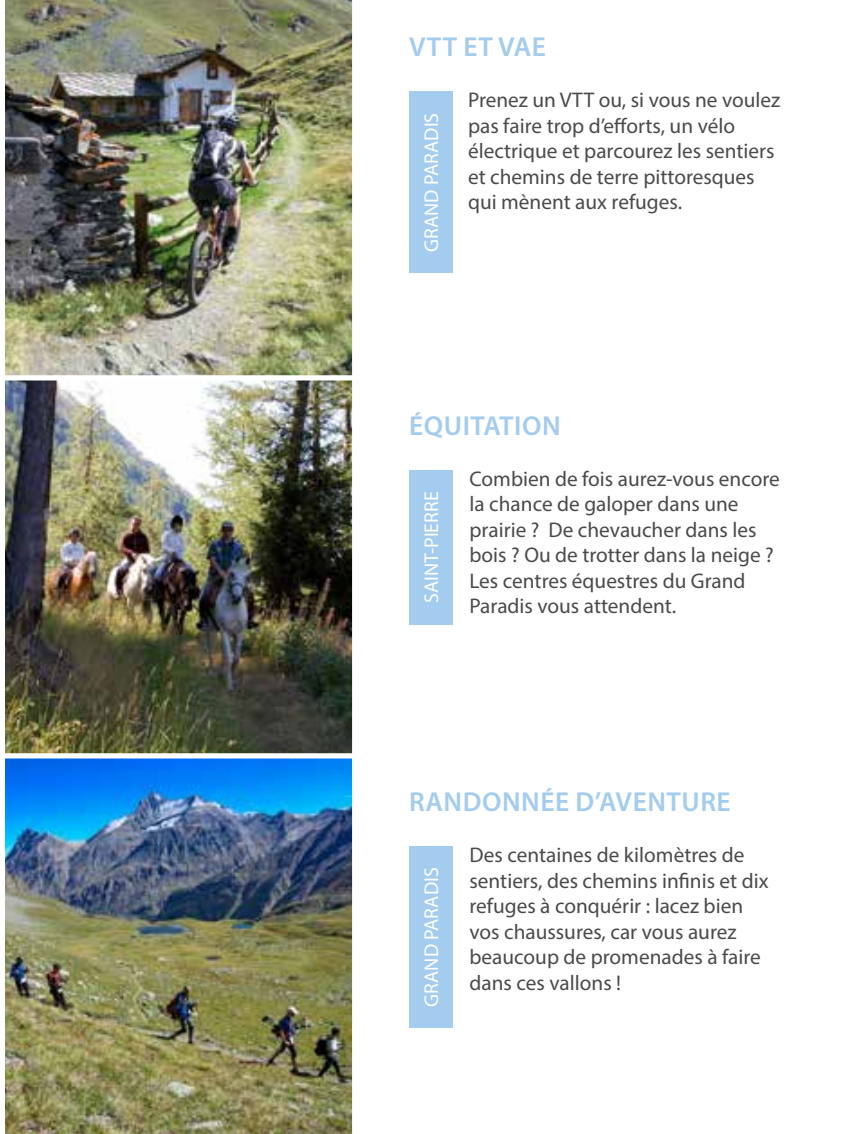
<style>
.page{position:relative;width:851px;height:1134px;background:#fff}
.page>*{position:absolute;margin:0;border:0;box-sizing:border-box;transform-origin:0 0}
.t1{font:600 27.5px "Myriad Pro";letter-spacing:.02em;color:#a3ccee}
.t2{font:21.25px/25.5px "Myriad Pro";color:#4a4a49}
.t3{font:20px "Myriad Pro";color:#fff}
</style>
<div class="page">
<img style="left:6px;top:381px;width:345px;height:371px">
<img style="left:5px;top:0;width:348px;height:375px">
<div style="left:0;top:375px;width:357px;height:383px;border:5px solid #fff"></div>
<img style="left:0;top:753px;width:357px;height:381px">
<div style="left:409px;top:91px;width:43px;height:182px;background:#a3ccee"></div>
<div style="left:409px;top:846px;width:43px;height:182px;background:#a3ccee"></div>
<div style="left:409px;top:470px;width:43px;height:154px;background:#a3ccee"></div>
<p class="t1" style="left:409px;top:29px;width:138px">VTT ET VAE</p>
<p class="t3" style="left:419px;top:252px;width:140px;rotate:-90deg">GRAND PARADIS</p>
<p class="t2" style="left:468px;top:87px;width:314px">Prenez un VTT ou, si vous ne voulez pas faire trop d’efforts, un vélo électrique et parcourez les sentiers et chemins de terre pittoresques qui mènent aux refuges.</p>
<p class="t1" style="left:409px;top:408px;width:153px">ÉQUITATION</p>
<p class="t3" style="left:419px;top:603px;width:113px;rotate:-90deg">SAINT-PIERRE</p>
<p class="t2" style="left:469px;top:466px;width:312px">Combien de fois aurez-vous encore la chance de galoper dans une prairie ? De chevaucher dans les bois ? Ou de trotter dans la neige ?<br>Les centres équestres du Grand<br>Paradis vous attendent.</p>
<p class="t1" style="left:409px;top:784px;width:323px">RANDONNÉE D’AVENTURE</p>
<p class="t2" style="left:469px;top:842px;width:300px">Des centaines de kilomètres de sentiers, des chemins infinis et dix refuges à conquérir : lacez bien vos chaussures, car vous aurez beaucoup de promenades à faire dans ces vallons !</p>
<p class="t3" style="left:419px;top:1006px;width:140px;rotate:-90deg">GRAND PARADIS</p>
</div>
